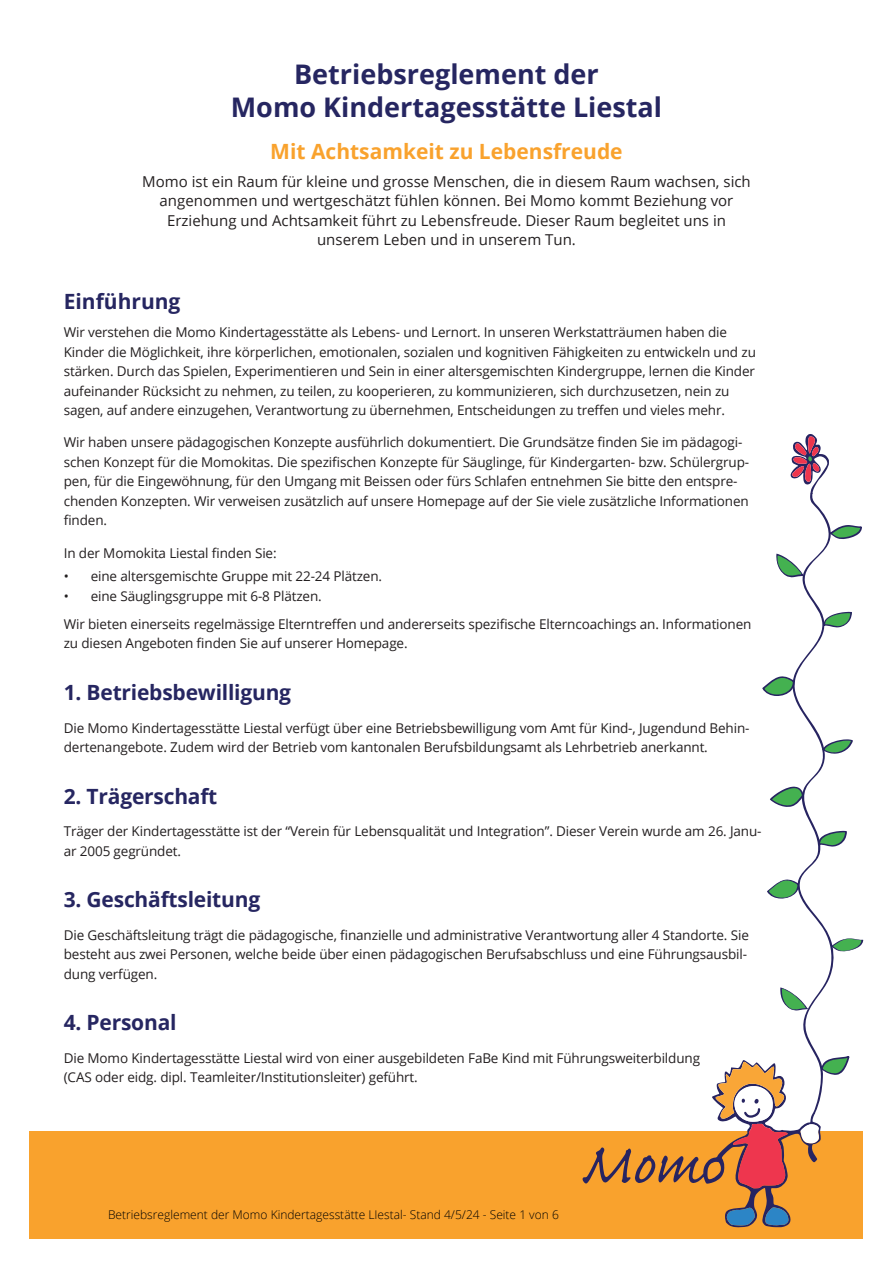
<style>
.page{position:relative;width:893px;height:1263px;background:#fff}
.page>*{position:absolute;margin:0;border:0;box-sizing:border-box;transform-origin:0 0}
.t1{font:700 27px/32.4px "Open Sans";color:#262661;text-align:center}
.t2{font:700 21px "Open Sans";letter-spacing:-.01em;color:#262661}
.t3{font:700 21px "Open Sans";color:#f9a22d}
.t4{font:15px/19.5px "Open Sans";color:#231f20;text-align:center}
.t5{font:13.5px/19.5px "Open Sans";letter-spacing:-.01em;color:#231f20}
.t6{font:300 12px "Open Sans";color:#000}
</style>
<div class="page">
<div style="left:30px;top:1131px;width:833px;height:107px;background:#f9a22d"></div>
<svg style="left:583px;top:434px;width:280px;height:793px"></svg>
<h1 class="t1" style="left:231px;top:58px;width:433px">Betriebsreglement der<br>Momo Kindertagesstätte Liestal</h1>
<h2 class="t3" style="left:270px;top:136px;width:354px">Mit Achtsamkeit zu Lebensfreude</h2>
<p class="t4" style="left:142px;top:171px;width:610px">Momo ist ein Raum für kleine und grosse Menschen, die in diesem Raum wachsen, sich angenommen und wertgeschätzt fühlen können. Bei Momo kommt Beziehung vor Erziehung und Achtsamkeit führt zu Lebensfreude. Dieser Raum begleitet uns in unserem Leben und in unserem Tun.</p>
<h2 class="t2" style="left:64px;top:287px;width:118px">Einführung</h2>
<p class="t5" style="left:64px;top:322px;width:694px">Wir verstehen die Momo Kindertagesstätte als Lebens- und Lernort. In unseren Werkstatträumen haben die Kinder die Möglichkeit, ihre körperlichen, emotionalen, sozialen und kognitiven Fähigkeiten zu entwickeln und zu stärken. Durch das Spielen, Experimentieren und Sein in einer altersgemischten Kindergruppe, lernen die Kinder aufeinander Rücksicht zu nehmen, zu teilen, zu kooperieren, zu kommunizieren, sich durchzusetzen, nein zu sagen, auf andere einzugehen, Verantwortung zu übernehmen, Entscheidungen zu treffen und vieles mehr.</p>
<p class="t5" style="left:64px;top:432px;width:687px">Wir haben unsere pädagogischen Konzepte ausführlich dokumentiert. Die Grundsätze finden Sie im pädagogi&shy;schen Konzept für die Momokitas. Die spezifischen Konzepte für Säuglinge, für Kindergarten- bzw. Schülergrup&shy;pen, für die Eingewöhnung, für den Umgang mit Beissen oder fürs Schlafen entnehmen Sie bitte den entspre&shy;chenden Konzepten. Wir verweisen zusätzlich auf unsere Homepage auf der Sie viele zusätzliche Informationen finden.</p>
<p class="t5" style="left:64px;top:543px;width:214px">In der Momokita Liestal finden Sie:</p>
<p class="t5" style="left:64px;top:566px;width:320px">• eine altersgemischte Gruppe mit 22-24 Plätzen.</p>
<p class="t5" style="left:64px;top:582px;width:689px;line-height:28px">• eine Säuglingsgruppe mit 6-8 Plätzen.<br>Wir bieten einerseits regelmässige Elterntreffen und andererseits spezifische Elterncoachings an. Informationen</p>
<p class="t5" style="left:64px;top:633px;width:345px">zu diesen Angeboten finden Sie auf unserer Homepage.</p>
<h2 class="t2" style="left:64px;top:678px;width:229px">1. Betriebsbewilligung</h2>
<p class="t5" style="left:64px;top:717px;width:687px">Die Momo Kindertagesstätte Liestal verfügt über eine Betriebsbewilligung vom Amt für Kind-, Jugendund Behin&shy;dertenangebote. Zudem wird der Betrieb vom kantonalen Berufsbildungsamt als Lehrbetrieb anerkannt.</p>
<h2 class="t2" style="left:64px;top:781px;width:155px">2. Trägerschaft</h2>
<p class="t5" style="left:64px;top:821px;width:699px">Träger der Kindertagesstätte ist der “Verein für Lebensqualität und Integration”. Dieser Verein wurde am 26. Janu&shy;ar 2005 gegründet.</p>
<h2 class="t2" style="left:64px;top:885px;width:198px">3. Geschäftsleitung</h2>
<p class="t5" style="left:64px;top:924px;width:687px">Die Geschäftsleitung trägt die pädagogische, finanzielle und administrative Verantwortung aller 4 Standorte. Sie besteht aus zwei Personen, welche beide über einen pädagogischen Berufsabschluss und eine Führungsausbil&shy;dung verfügen.</p>
<h2 class="t2" style="left:64px;top:1008px;width:114px">4. Personal</h2>
<p class="t5" style="left:64px;top:1047px;width:638px">Die Momo Kindertagesstätte Liestal wird von einer ausgebildeten FaBe Kind mit Führungsweiterbildung (CAS oder eidg. dipl. Teamleiter/Institutionsleiter) geführt.</p>
<p class="t6" style="left:108px;top:1207px;width:452px">Betriebsreglement der Momo Kindertagesstätte LIestal- Stand 4/5/24 - Seite 1 von 6</p>
</div>
